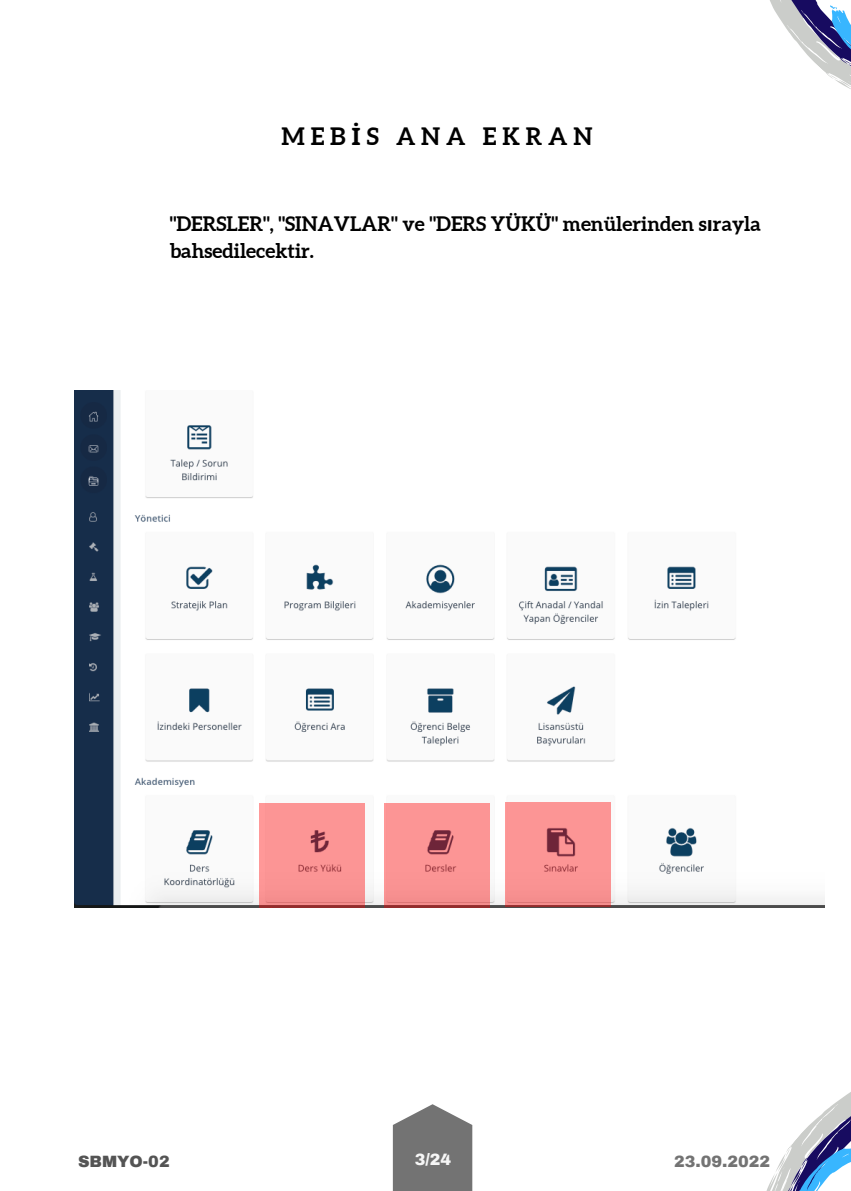
<style>
.page{position:relative;width:851px;height:1191px;background:#fff}
.page>*{position:absolute;margin:0;border:0;box-sizing:border-box;transform-origin:0 0}
.t1{font:700 24px "Aleo";letter-spacing:.245em;color:#000}
.t2{font:700 20px/27px "Aleo";color:#000}
.t3{font:900 16px "Archivo";color:#737373}
.t4{font:900 16px "Archivo";color:#545454}
.t5{font:900 16px "Archivo";color:#f6f6f6}
.s1{font-family:"Noto Sans"}
</style>
<div class="page">
<img style="left:74px;top:390px;width:750px;height:517px">
<svg style="left:259px;top:803px;width:105px;height:105px;background:#f48d8e"></svg>
<svg style="left:384px;top:803px;width:105px;height:105px;background:#f28c8c"></svg>
<svg style="left:505px;top:802px;width:105px;height:104px;background:#f38d8e"></svg>
<svg style="left:392px;top:1104px;width:80px;height:86px;background:#858585"></svg>
<svg style="left:766px;top:1092px;width:84px;height:99px"></svg>
<svg style="left:770px;top:0;width:80px;height:89px"></svg>
<p class="t1" style="left:281px;top:123px;width:312px">MEB<span class="s1">İ</span>S ANA EKRAN</p>
<p class="t2" style="left:170px;top:210px;width:592px">"DERSLER", "SINAVLAR" ve "DERS YÜKÜ" menülerinden s<span class="s1">ı</span>rayla bahsedilecektir.</p>
<p class="t5" style="left:427px;top:1141px;width:12px">2</p>
<p class="t5" style="left:414px;top:1151px;width:38px">3/24</p>
<p class="t4" style="left:78px;top:1153px;width:93px">SBMYO-02</p>
<p class="t3" style="left:673px;top:1153px;width:97px">23.09.2022</p>
</div>
